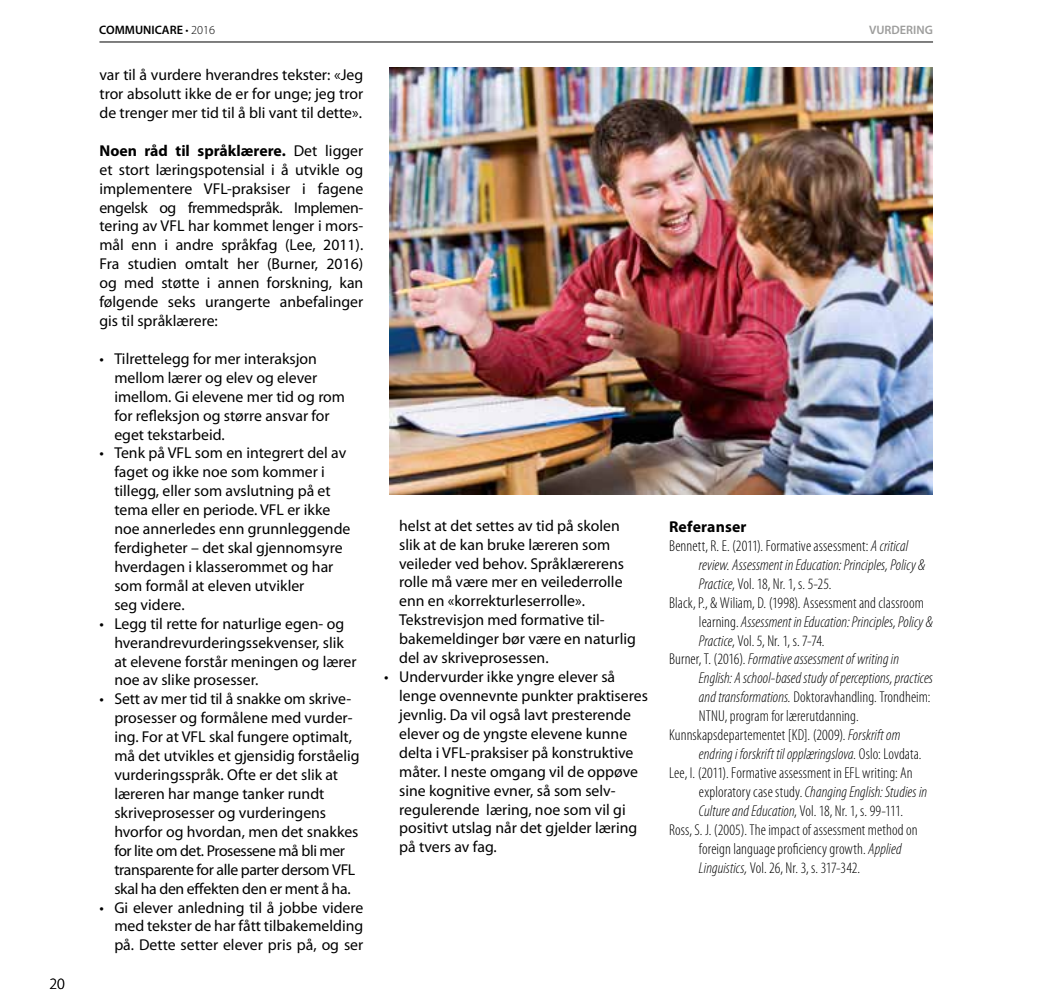
<style>
.page{position:relative;width:1042px;height:1008px;background:#fff}
.page>*{position:absolute;margin:0;border:0;box-sizing:border-box;transform-origin:0 0}
.t1{font:15.75px/18.9px "Myriad Pro";color:#000}
.t2{font:300 condensed 15.75px "Myriad Pro";letter-spacing:.005em;color:#000}
.t3{font:italic 300 condensed 15.75px "Myriad Pro";letter-spacing:.005em;color:#000}
.t4{font:300 condensed 15.75px "Myriad Pro";letter-spacing:-.02em;color:#000}
.t5{font:700 15.75px "Myriad Pro";letter-spacing:.01em;color:#000}
.t6{font:300 15.75px "Myriad Pro";color:#000}
.t7{font:600 12.25px "Myriad Pro";color:#000}
.t8{font:600 12.25px "Myriad Pro";color:#9d9d9c}
.s1{font-weight:300}
.s2{font-weight:700}
.s3{font-style:italic}
.s4{font-style:normal}
</style>
<div class="page">
<hr style="left:99px;top:42px;width:834px;height:1px;background:#000">
<img style="left:390px;top:67px;width:543px;height:427px">
<p class="t6" style="left:50px;top:974px;width:17px">20</p>
<p class="t7" style="left:99px;top:24px;width:117px">COMMUNICARE <span class="s1">• 2016</span></p>
<p class="t1" style="left:99px;top:66px;width:265px;text-align:justify">var til å vurdere hverandres tekster: «Jeg tror absolutt ikke de er for unge; jeg tror de trenger mer tid til å bli vant til dette».</p>
<p class="t1" style="left:99px;top:141px;width:265px;text-align:justify"><span class="s2">Noen råd til språklærere.</span> Det ligger et stort læringspotensial i å utvikle og implementere VFL-praksiser i fagene engelsk og fremmedspråk. Implemen&shy;tering av VFL har kommet lenger i mors&shy;mål enn i andre språkfag (Lee, 2011).<br>Fra studien omtalt her (Burner, 2016) og med støtte i annen forskning, kan følgende seks urangerte anbefalinger gis til språklærere:</p>
<p class="t1" style="left:114px;top:349px;width:232px;text-indent:-15px">• Tilrettelegg for mer interaksjon mellom lærer og elev og elever imellom. Gi elevene mer tid og rom for refleksjon og større ansvar for eget tekstarbeid.</p>
<p class="t1" style="left:114px;top:444px;width:238px;text-indent:-15px">• Tenk på VFL som en integrert del av faget og ikke noe som kommer i tillegg, eller som avslutning på et tema eller en periode. VFL er ikke noe annerledes enn grunnleggende ferdigheter – det skal gjennomsyre hverdagen i klasserommet og har som formål at eleven utvikler<br>seg videre.</p>
<p class="t1" style="left:114px;top:614px;width:244px;text-indent:-15px">• Legg til rette for naturlige egen- og hverandrevurderingssekvenser, slik at elevene forstår meningen og lærer noe av slike prosesser.</p>
<p class="t1" style="left:114px;top:689px;width:247px;text-indent:-15px">• Sett av mer tid til å snakke om skrive&shy;prosesser og formålene med vurder&shy;ing. For at VFL skal fungere optimalt, må det utvikles et gjensidig forståelig vurderingsspråk. Ofte er det slik at læreren har mange tanker rundt skriveprosesser og vurderingens hvorfor og hvordan, men det snakkes for lite om det. Prosessene må bli mer transparente for alle parter dersom VFL skal ha den effekten den er ment å ha.</p>
<p class="t1" style="left:114px;top:897px;width:250px;text-align:justify;text-indent:-15px">• Gi elever anledning til å jobbe videre med tekster de har fått tilbakemelding på. Dette setter elever pris på, og ser</p>
<p class="t1" style="left:399px;top:516px;width:238px">helst at det settes av tid på skolen slik at de kan bruke læreren som veileder ved behov. Språklærerens rolle må være mer en veilederrolle enn en «korrekturleserrolle».<br>Tekstrevisjon med formative til&shy;bakemeldinger bør være en naturlig del av skriveprosessen.</p>
<p class="t1" style="left:399px;top:667px;width:250px;text-indent:-15px">• Undervurder ikke yngre elever så lenge ovennevnte punkter praktiseres jevnlig. Da vil også lavt presterende elever og de yngste elevene kunne delta i VFL-praksiser på konstruktive måter. I neste omgang vil de oppøve sine kognitive evner, så som selv&shy;regulerende læring, noe som vil gi positivt utslag når det gjelder læring på tvers av fag.</p>
<p class="t8" style="left:869px;top:24px;width:65px">VURDERING</p>
<p class="t5" style="left:669px;top:517px;width:79px">Referanser</p>
<p class="t2" style="left:669px;top:537px;width:241px">Bennett, R. E. (2011). Formative assessment: <span class="s3">A critical</span></p>
<p class="t3" style="left:699px;top:556px;width:228px">review. Assessment in Education: Principles, Policy &amp;</p>
<p class="t2" style="left:699px;top:575px;width:134px"><span class="s3">Practice</span>, Vol. 18, Nr. 1, s. 5-25.</p>
<p class="t2" style="left:669px;top:594px;width:256px">Black, P., &amp; Wiliam, D. (1998). Assessment and classroom</p>
<p class="t3" style="left:699px;top:612px;width:236px"><span class="s4">learning.</span> Assessment in Education: Principles, Policy &amp;</p>
<p class="t2" style="left:699px;top:631px;width:127px"><span class="s3">Practice</span>, Vol. 5, Nr. 1, s. 7-74.</p>
<p class="t3" style="left:669px;top:650px;width:232px"><span class="s4">Burner, T. (2016).</span> Formative assessment of writing in</p>
<p class="t3" style="left:699px;top:669px;width:236px">English: A school-based study of perceptions, practices</p>
<p class="t2" style="left:699px;top:688px;width:233px"><span class="s3">and transformations.</span> Doktoravhandling. Trondheim:</p>
<p class="t2" style="left:699px;top:707px;width:161px">NTNU, program for lærerutdanning.</p>
<p class="t2" style="left:669px;top:726px;width:233px">Kunnskapsdepartementet [KD]. (2009). <span class="s3">Forskrift om</span></p>
<p class="t3" style="left:699px;top:745px;width:224px">endring i forskrift til opplæringslova. <span class="s4">Oslo: Lovdata.</span></p>
<p class="t2" style="left:669px;top:764px;width:245px">Lee, I. (2011). Formative assessment in EFL writing: An</p>
<p class="t3" style="left:699px;top:783px;width:230px"><span class="s4">exploratory case study.</span> Changing English: Studies in</p>
<p class="t4" style="left:699px;top:801px;width:206px"><span class="s3">Culture and Education</span>, Vol. 18, Nr. 1, s. 99-111.</p>
<p class="t2" style="left:669px;top:820px;width:250px">Ross, S. J. (2005). The impact of assessment method on</p>
<p class="t2" style="left:699px;top:839px;width:204px">foreign language proficiency growth. <span class="s3">Applied</span></p>
<p class="t2" style="left:699px;top:858px;width:163px"><span class="s3">Linguistics,</span> Vol. 26, Nr. 3, s. 317-342.</p>
</div>
